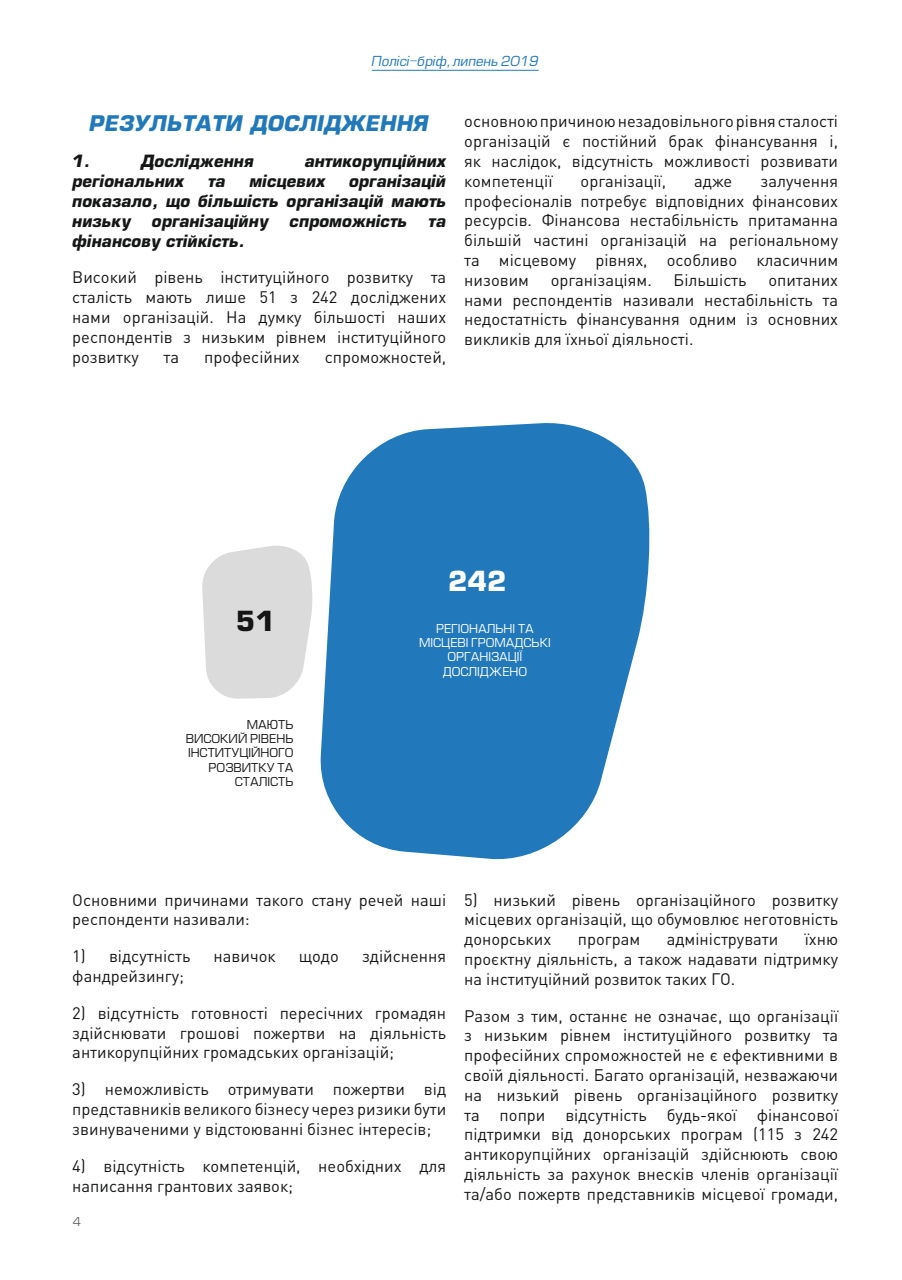
<style>
.page{position:relative;width:902px;height:1280px;background:#fff}
.page>*{position:absolute;margin:0;border:0;box-sizing:border-box;transform-origin:0 0}
.t1{font:700 27px "Europe";color:#fff}
.t2{font:700 27px "Europe";color:#161616}
.t3{font:italic 700 21px "Europe";letter-spacing:.16em;color:#2178ba}
.t4{font:16.5px/19.8px "DIN Pro";color:#151616;text-align:justify}
.t5{font:italic 700 16.5px/19.8px "Europe";color:#151616;text-align:justify}
.t6{font:italic 13.5px "Europe";color:#2178ba}
.t7{font:12px/14.4px "Europe";color:#fff;text-align:center}
.t8{font:12px/14.4px "Europe";color:#161616;text-align:right}
.t9{font:12px "Europe";color:#686868}
</style>
<div class="page">
<hr style="left:372px;top:70px;width:166px;height:1px;background:#2178ba">
<svg style="left:320px;top:423px;width:330px;height:437px;fill:#2178ba"></svg>
<svg style="left:202px;top:545px;width:111px;height:154px;background:#e0e0e0"></svg>
<p class="t6" style="left:372px;top:53px;width:168px">Полісі-бріф, липень 2019</p>
<p class="t3" style="left:89px;top:110px;width:338px">Результати дослідження</p>
<p class="t5" style="left:72px;top:151px;width:19px">1.</p>
<p class="t5" style="left:141px;top:151px;width:114px">Дослідження</p>
<p class="t5" style="left:305px;top:151px;width:143px">антикорупційних</p>
<p class="t5" style="left:72px;top:171px;width:113px">регіональних</p>
<p class="t5" style="left:208px;top:171px;width:19px">та</p>
<p class="t5" style="left:249px;top:171px;width:77px">місцевих</p>
<p class="t5" style="left:72px;top:171px;width:375px;text-indent:277px">організацій показало, що більшість організацій мають низьку організаційну спроможність</p>
<p class="t5" style="left:428px;top:211px;width:19px">та</p>
<p class="t5" style="left:72px;top:231px;width:174px">фінансову стійкість.</p>
<p class="t4" style="left:72px;top:267px;width:375px">Високий рівень інституційного розвитку та сталість мають лише 51 з 242 досліджених нами організацій. На думку більшості наших респондентів з низьким рівнем інституційного розвитку</p>
<p class="t4" style="left:164px;top:346px;width:17px">та</p>
<p class="t4" style="left:204px;top:346px;width:97px">професійних</p>
<p class="t4" style="left:324px;top:346px;width:123px">спроможностей,</p>
<p class="t4" style="left:464px;top:111px;width:375px">основною причиною незадовільного рівня сталості організацій є постійний брак фінансування і, як наслідок, відсутність можливості розвивати компетенції</p>
<p class="t4" style="left:580px;top:170px;width:87px">організації,</p>
<p class="t4" style="left:694px;top:170px;width:40px">адже</p>
<p class="t4" style="left:464px;top:170px;width:375px;text-indent:296px">залучення професіоналів потребує відповідних фінансових ресурсів. Фінансова нестабільність притаманна більшій частині організацій на регіональному та місцевому рівнях, особливо класичним низовим</p>
<p class="t4" style="left:550px;top:269px;width:102px">організаціям.</p>
<p class="t4" style="left:673px;top:269px;width:74px">Більшість</p>
<p class="t4" style="left:464px;top:269px;width:375px;text-indent:304px">опитаних нами респондентів називали нестабільність та недостатність фінансування одним із основних викликів для їхньої діяльності.</p>
<h1 class="t2" style="left:236px;top:605px;width:40px">51</h1>
<p class="t8" style="left:186px;top:717px;width:109px">МАЮТЬ<br>ВИСОКИЙ РІВЕНЬ<br>ІНСТИТУЦІЙНОГО<br>РОЗВИТКУ ТА<br>СТАЛІСТЬ</p>
<h1 class="t1" style="left:448px;top:565px;width:60px">242</h1>
<p class="t7" style="left:419px;top:621px;width:133px">РЕГІОНАЛЬНІ ТА<br>МІСЦЕВІ ГРОМАДСЬКІ<br>ОРГАНІЗАЦІЇ<br>ДОСЛІДЖЕНО</p>
<p class="t4" style="left:72px;top:889px;width:375px">Основними причинами такого стану речей наші респонденти називали:</p>
<p class="t4" style="left:72px;top:946px;width:120px">1) відсутність</p>
<p class="t4" style="left:214px;top:946px;width:63px">навичок</p>
<p class="t4" style="left:299px;top:946px;width:41px">щодо</p>
<p class="t4" style="left:362px;top:946px;width:86px">здійснення</p>
<p class="t4" style="left:72px;top:965px;width:113px">фандрейзингу;</p>
<p class="t4" style="left:72px;top:1002px;width:375px">2) відсутність готовності пересічних громадян здійснювати грошові пожертви на діяльність антикорупційних громадських організацій;</p>
<p class="t4" style="left:72px;top:1079px;width:375px">3) неможливість отримувати пожертви від представників великого бізнесу через ризики бути звинуваченими у відстоюванні бізнес інтересів;</p>
<p class="t4" style="left:72px;top:1155px;width:375px">4) відсутність компетенцій, необхідних для написання грантових заявок;</p>
<p class="t9" style="left:73px;top:1215px;width:10px">4</p>
<p class="t4" style="left:464px;top:889px;width:375px">5) низький рівень організаційного розвитку місцевих організацій, що обумовлює неготовність донорських</p>
<p class="t4" style="left:577px;top:929px;width:64px">програм</p>
<p class="t4" style="left:666px;top:929px;width:113px">адмініструвати</p>
<p class="t4" style="left:464px;top:929px;width:375px;text-indent:340px">їхню проєктну діяльність, а також надавати підтримку на інституційний розвиток таких ГО.</p>
<p class="t4" style="left:464px;top:1005px;width:375px">Разом з тим, останнє не означає, що організації з низьким рівнем інституційного розвитку та професійних спроможностей не є ефективними в своїй діяльності. Багато організацій, незважаючи на низький рівень організаційного розвитку та попри відсутність будь-якої фінансової підтримки від донорських програм (115 з 242 антикорупційних організацій здійснюють свою діяльність за рахунок внесків членів організації та/або пожертв представників місцевої громади,</p>
</div>
